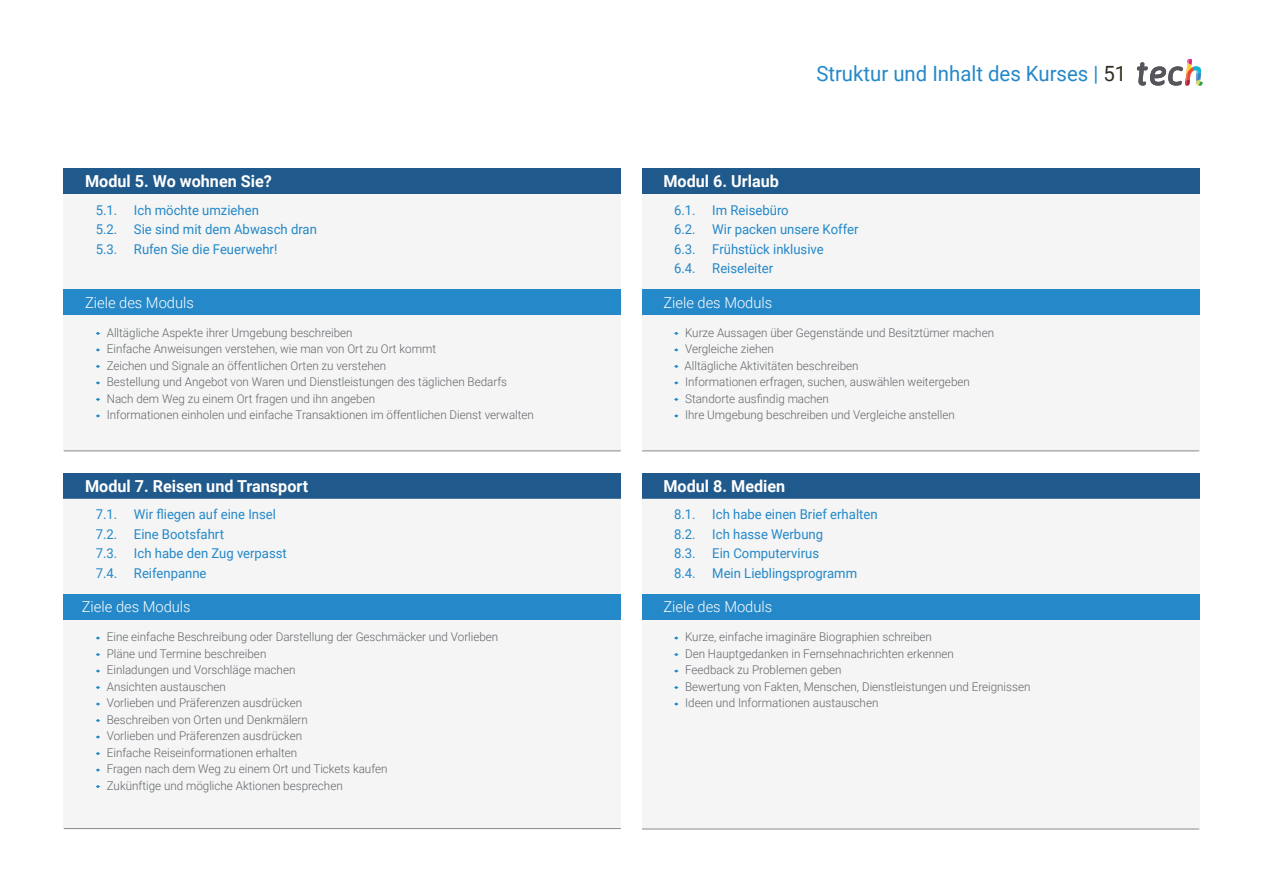
<style>
.page{position:relative;width:1263px;height:893px;background:#fff}
.page>*{position:absolute;margin:0;border:0;box-sizing:border-box;transform-origin:0 0}
.t1{font:21px "Roboto";color:#2488c9}
.t2{font:700 16.5px "Roboto";color:#fff}
.t3{font:300 15px "Roboto";color:#fff}
.t4{font:13.5px/19.5px "Roboto";color:#2488c9}
.t5{font:300 12px/16.5px "Roboto";color:#61646a}
.s1{color:#312e20}
</style>
<div class="page">
<svg style="left:1137px;top:59px;width:65px;height:27px"></svg>
<div style="left:64px;top:168px;width:557px;height:26px;background:#20598b"></div>
<div style="left:64px;top:473px;width:557px;height:26px;background:#20598b"></div>
<div style="left:642px;top:168px;width:557px;height:26px;background:#20598b"></div>
<div style="left:642px;top:473px;width:557px;height:26px;background:#20598b"></div>
<div style="left:64px;top:194px;width:557px;height:257px;background:#f4f5f4"></div>
<div style="left:64px;top:499px;width:557px;height:329px;background:#f4f5f4"></div>
<div style="left:642px;top:194px;width:557px;height:257px;background:#f4f5f4"></div>
<div style="left:642px;top:499px;width:557px;height:330px;background:#f4f5f4"></div>
<div style="left:64px;top:289px;width:557px;height:26px;background:#2488c9"></div>
<div style="left:64px;top:594px;width:557px;height:25px;background:#2488c9"></div>
<div style="left:642px;top:289px;width:557px;height:26px;background:#2488c9"></div>
<div style="left:642px;top:594px;width:557px;height:25px;background:#2488c9"></div>
<svg style="left:96px;top:332px;width:4px;height:3px"></svg>
<svg style="left:96px;top:365px;width:4px;height:3px"></svg>
<svg style="left:96px;top:398px;width:4px;height:3px"></svg>
<svg style="left:96px;top:636px;width:4px;height:4px"></svg>
<svg style="left:96px;top:653px;width:4px;height:3px"></svg>
<svg style="left:96px;top:669px;width:4px;height:4px"></svg>
<svg style="left:96px;top:686px;width:4px;height:3px"></svg>
<svg style="left:96px;top:702px;width:4px;height:4px"></svg>
<svg style="left:96px;top:719px;width:4px;height:3px"></svg>
<svg style="left:96px;top:735px;width:4px;height:4px"></svg>
<svg style="left:96px;top:752px;width:4px;height:3px"></svg>
<svg style="left:96px;top:768px;width:4px;height:4px"></svg>
<svg style="left:96px;top:785px;width:4px;height:3px"></svg>
<svg style="left:674px;top:636px;width:4px;height:4px"></svg>
<svg style="left:674px;top:669px;width:4px;height:4px"></svg>
<svg style="left:674px;top:702px;width:4px;height:4px"></svg>
<hr style="left:64px;top:451px;width:557px;height:1px;background:#878a8e">
<hr style="left:64px;top:828px;width:557px;height:1px;background:#878a8e">
<hr style="left:642px;top:451px;width:557px;height:1px;background:#878a8e">
<hr style="left:642px;top:829px;width:557px;height:1px;background:#878a8e">
<h1 class="t1" style="left:816px;top:59px;width:312px">Struktur und Inhalt des Kurses | <span class="s1">51</span></h1>
<h2 class="t2" style="left:85px;top:170px;width:188px">Modul 5. Wo wohnen Sie?</h2>
<h2 class="t2" style="left:663px;top:170px;width:117px">Modul 6. Urlaub</h2>
<p class="t4" style="left:96px;top:200px;width:223px">5.1. Ich möchte umziehen<br>5.2. Sie sind mit dem Abwasch dran<br>5.3. Rufen Sie die Feuerwehr!</p>
<p class="t4" style="left:674px;top:200px;width:186px">6.1. Im Reisebüro<br>6.2. Wir packen unsere Koffer<br>6.3. Frühstück inklusive<br>6.4. Reiseleiter</p>
<p class="t3" style="left:85px;top:292px;width:110px">Ziele des Moduls</p>
<p class="t3" style="left:663px;top:292px;width:110px">Ziele des Moduls</p>
<p class="t5" style="left:107px;top:324px;width:429px">Alltägliche Aspekte ihrer Umgebung beschreiben<br>Einfache Anweisungen verstehen, wie man von Ort zu Ort kommt<br>Zeichen und Signale an öffentlichen Orten zu verstehen<br>Bestellung und Angebot von Waren und Dienstleistungen des täglichen Bedarfs Nach dem Weg zu einem Ort fragen und ihn angeben<br>Informationen einholen und einfache Transaktionen im öffentlichen Dienst verwalten</p>
<p class="t5" style="left:685px;top:324px;width:311px">Kurze Aussagen über Gegenstände und Besitztümer machen Vergleiche ziehen<br>Alltägliche Aktivitäten beschreiben<br>Informationen erfragen, suchen, auswählen weitergeben Standorte ausfindig machen<br>Ihre Umgebung beschreiben und Vergleiche anstellen</p>
<h2 class="t2" style="left:85px;top:474px;width:225px">Modul 7. Reisen und Transport</h2>
<h2 class="t2" style="left:663px;top:474px;width:123px">Modul 8. Medien</h2>
<p class="t4" style="left:96px;top:504px;width:193px">7.1. Wir fliegen auf eine Insel<br>7.2. Eine Bootsfahrt<br>7.3. Ich habe den Zug verpasst<br>7.4. Reifenpanne</p>
<p class="t4" style="left:674px;top:504px;width:205px">8.1. Ich habe einen Brief erhalten<br>8.2. Ich hasse Werbung<br>8.3. Ein Computervirus<br>8.4. Mein Lieblingsprogramm</p>
<p class="t3" style="left:82px;top:596px;width:110px">Ziele des Moduls</p>
<p class="t3" style="left:663px;top:596px;width:110px">Ziele des Moduls</p>
<p class="t5" style="left:107px;top:628px;width:393px">Eine einfache Beschreibung oder Darstellung der Geschmäcker und Vorlieben Pläne und Termine beschreiben<br>Einladungen und Vorschläge machen<br>Ansichten austauschen<br>Vorlieben und Präferenzen ausdrücken<br>Beschreiben von Orten und Denkmälern<br>Vorlieben und Präferenzen ausdrücken<br>Einfache Reiseinformationen erhalten<br>Fragen nach dem Weg zu einem Ort und Tickets kaufen<br>Zukünftige und mögliche Aktionen besprechen</p>
<p class="t5" style="left:685px;top:628px;width:347px">Kurze, einfache imaginäre Biographien schreiben<br>Den Hauptgedanken in Fernsehnachrichten erkennen<br>Feedback zu Problemen geben<br>Bewertung von Fakten, Menschen, Dienstleistungen und Ereignissen Ideen und Informationen austauschen</p>
</div>
